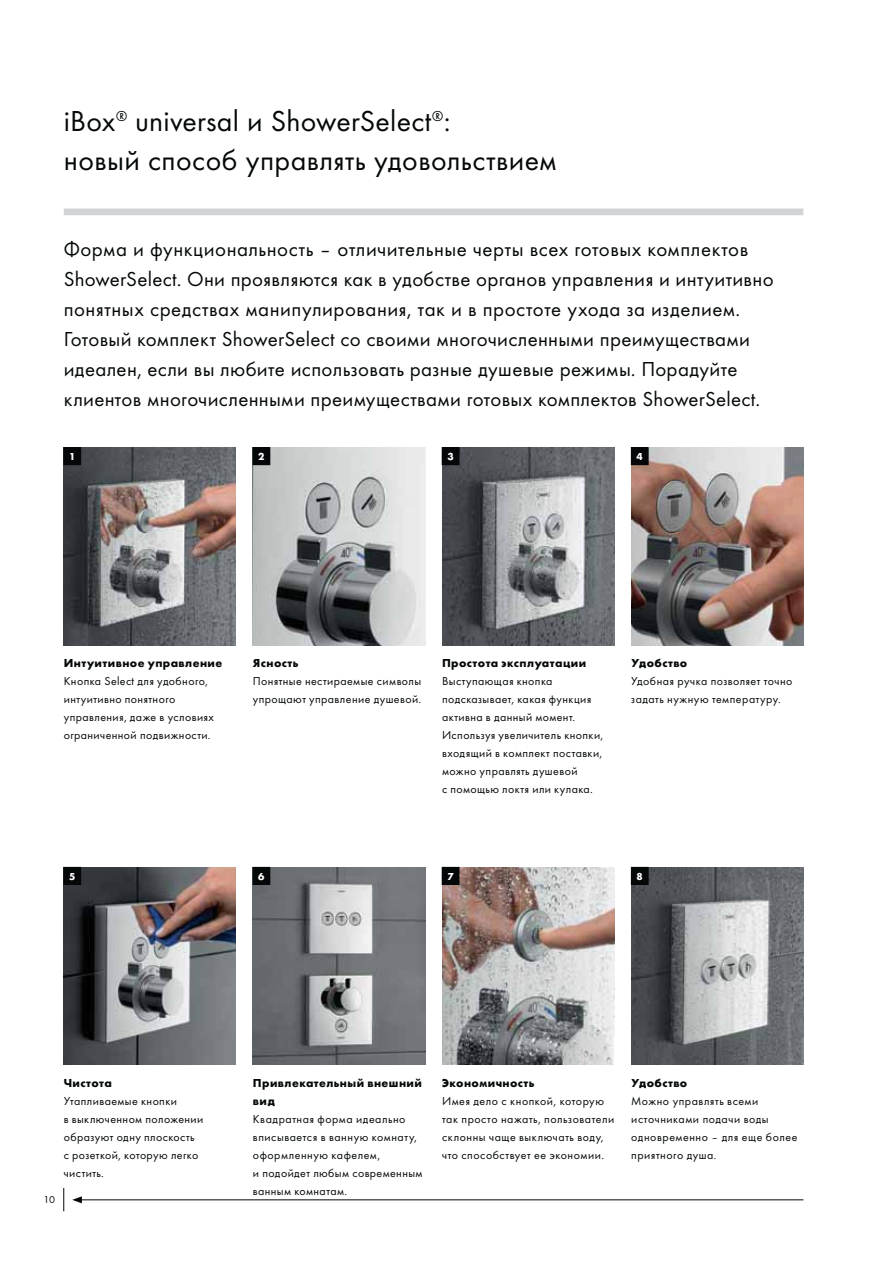
<style>
.page{position:relative;width:893px;height:1263px;background:#fff}
.page>*{position:absolute;margin:0;border:0;box-sizing:border-box;transform-origin:0 0}
.t1{font:30px/39px "Futura TOT Boo";letter-spacing:.01em;color:#040809}
.t2{font:21px/30px "Futura TOT Boo";letter-spacing:.015em;color:#040809}
.t3{font:12px/18px "Futura TOT Boo";letter-spacing:.035em;color:#040809}
.t4{font:700 12px/18px "Futura TOT";letter-spacing:.035em;color:#040809}
.t5{font:700 10.5px "Futura TOT";color:#fff}
.t6{font:10.5px "Futura TOT Boo";color:#040809}
</style>
<div class="page">
<img style="left:631px;top:867px;width:172px;height:198px">
<img style="left:442px;top:867px;width:172px;height:198px">
<img style="left:253px;top:867px;width:172px;height:198px">
<img style="left:64px;top:867px;width:172px;height:198px">
<img style="left:64px;top:448px;width:172px;height:197px">
<img style="left:442px;top:448px;width:172px;height:197px">
<img style="left:631px;top:448px;width:172px;height:197px">
<img style="left:253px;top:448px;width:172px;height:197px">
<div style="left:64px;top:209px;width:739px;height:6px;background:#d2d3d4"></div>
<div style="left:64px;top:448px;width:17px;height:17px;background:#040809"></div>
<div style="left:64px;top:867px;width:17px;height:17px;background:#040809"></div>
<div style="left:253px;top:448px;width:17px;height:17px;background:#040809"></div>
<div style="left:253px;top:867px;width:17px;height:17px;background:#040809"></div>
<div style="left:442px;top:448px;width:17px;height:17px;background:#040809"></div>
<div style="left:442px;top:867px;width:17px;height:17px;background:#040809"></div>
<div style="left:631px;top:448px;width:17px;height:17px;background:#040809"></div>
<div style="left:631px;top:867px;width:17px;height:17px;background:#040809"></div>
<hr style="left:79px;top:1199px;width:724px;height:1px;background:#040809">
<svg style="left:72px;top:1196px;width:10px;height:7px"></svg>
<svg style="left:63px;top:1188px;width:1px;height:23px"></svg>
<h1 class="t1" style="left:64px;top:105px;width:495px">iBox<sup>®</sup> universal и ShowerSelect<sup>®</sup>:<br>новый способ управлять удовольствием</h1>
<p class="t2" style="left:64px;top:236px;width:711px">Форма и функциональность – отличительные черты всех готовых комплектов ShowerSelect. Они проявляются как в удобстве органов управления и интуитивно понятных средствах манипулирования, так и в простоте ухода за изделием.<br>Готовый комплект ShowerSelect со своими многочисленными преимуществами идеален, если вы любите использовать разные душевые режимы. Порадуйте клиентов многочисленными преимуществами готовых комплектов ShowerSelect.</p>
<p class="t5" style="left:69px;top:453px;width:8px">1</p>
<p class="t5" style="left:258px;top:453px;width:8px">2</p>
<p class="t5" style="left:447px;top:453px;width:8px">3</p>
<p class="t5" style="left:636px;top:453px;width:8px">4</p>
<p class="t4" style="left:64px;top:655px;width:160px">Интуитивное управление</p>
<p class="t3" style="left:64px;top:674px;width:152px">Кнопка Select для удобного, интуитивно понятного управления, даже в условиях ограниченной подвижности.</p>
<p class="t5" style="left:69px;top:872px;width:8px">5</p>
<p class="t4" style="left:253px;top:655px;width:47px">Ясность</p>
<p class="t3" style="left:253px;top:674px;width:170px">Понятные нестираемые символы упрощают управление душевой.</p>
<p class="t4" style="left:442px;top:655px;width:146px">Простота эксплуатации</p>
<p class="t3" style="left:442px;top:674px;width:163px">Выступающая кнопка подсказывает, какая функция активна в данный момент.<br>Используя увеличитель кнопки, входящий в комплект поставки, можно управлять душевой<br>с помощью локтя или кулака.</p>
<p class="t4" style="left:631px;top:655px;width:58px">Удобство</p>
<p class="t3" style="left:631px;top:674px;width:163px">Удобная ручка позволяет точно задать нужную температуру.</p>
<p class="t5" style="left:258px;top:872px;width:8px">6</p>
<p class="t5" style="left:447px;top:872px;width:8px">7</p>
<p class="t5" style="left:636px;top:872px;width:8px">8</p>
<p class="t6" style="left:43px;top:1196px;width:13px">10</p>
<p class="t4" style="left:64px;top:1075px;width:50px">Чистота</p>
<p class="t3" style="left:64px;top:1093px;width:141px">Утапливаемые кнопки<br>в выключенном положении образуют одну плоскость<br>с розеткой, которую легко чистить.</p>
<p class="t4" style="left:253px;top:1075px;width:170px">Привлекательный внешний вид</p>
<p class="t3" style="left:253px;top:1111px;width:171px">Квадратная форма идеально вписывается в ванную комнату, оформленную кафелем,<br>и подойдет любым современным ванным комнатам.</p>
<p class="t4" style="left:442px;top:1075px;width:94px">Экономичность</p>
<p class="t3" style="left:442px;top:1093px;width:174px">Имея дело с кнопкой, которую так просто нажать, пользователи склонны чаще выключать воду, что способствует ее экономии.</p>
<p class="t4" style="left:631px;top:1075px;width:58px">Удобство</p>
<p class="t3" style="left:631px;top:1093px;width:168px">Можно управлять всеми источниками подачи воды одновременно – для еще более приятного душа.</p>
</div>
